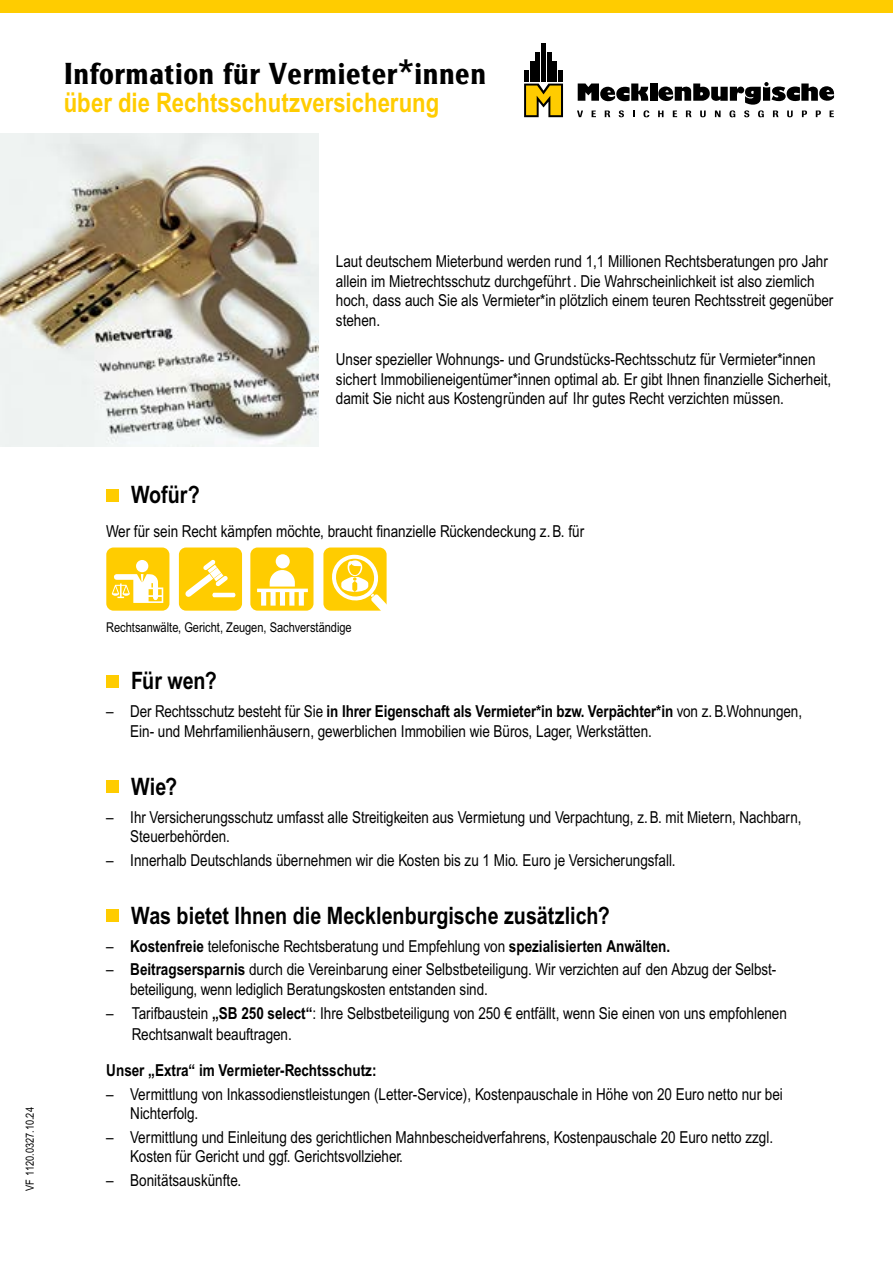
<style>
.page{position:relative;width:893px;height:1263px;background:#fff}
.page>*{position:absolute;margin:0;border:0;box-sizing:border-box;transform-origin:0 0}
.t1{font:31.5px "LP Cervo Lap";color:#000}
.t2{font:700 27px "Arial Narrow MT Pro";color:#fc0}
.t3{font:700 24px "Arial Narrow MT Pro";color:#000}
.t4{font:16.5px/19.5px "Arial Narrow MT Pro";color:#000}
.t5{font:700 16.5px "Arial Narrow MT Pro";color:#000}
.t6{font:13.5px "Arial Narrow MT Pro";color:#000}
.t7{font:11.25px "Arial Narrow MT Pro";color:#000}
.s1{font-weight:700}
</style>
<div class="page">
<img style="left:0;top:134px;width:319px;height:312px">
<div style="left:0;top:0;width:893px;height:13px;background:#fc0"></div>
<div style="left:650px;top:83px;width:7px;height:18px;background:#000"></div>
<svg style="left:578px;top:83px;width:71px;height:19px"></svg>
<svg style="left:524px;top:84px;width:39px;height:33px"></svg>
<div style="left:524px;top:70px;width:5px;height:12px;background:#000"></div>
<hr style="left:530px;top:61px;width:4px;height:21px;background:#000">
<div style="left:535px;top:52px;width:5px;height:30px;background:#000"></div>
<div style="left:541px;top:43px;width:5px;height:39px;background:#000"></div>
<div style="left:547px;top:52px;width:5px;height:30px;background:#000"></div>
<hr style="left:553px;top:61px;width:4px;height:21px;background:#000">
<div style="left:558px;top:70px;width:5px;height:12px;background:#000"></div>
<svg style="left:577px;top:110px;width:6px;height:7px"></svg>
<svg style="left:592px;top:111px;width:4px;height:6px"></svg>
<svg style="left:633px;top:111px;width:2px;height:6px"></svg>
<svg style="left:605px;top:111px;width:5px;height:6px"></svg>
<svg style="left:619px;top:110px;width:5px;height:7px"></svg>
<svg style="left:643px;top:110px;width:6px;height:7px"></svg>
<svg style="left:658px;top:82px;width:176px;height:35px"></svg>
<div style="left:106px;top:489px;width:13px;height:13px;background:#fc0"></div>
<div style="left:106px;top:675px;width:13px;height:13px;background:#fc0"></div>
<div style="left:106px;top:780px;width:13px;height:13px;background:#fc0"></div>
<div style="left:106px;top:909px;width:13px;height:13px;background:#fc0"></div>
<div style="left:106px;top:547px;width:63px;height:64px;background:#fc0;border-radius:7px"></div>
<svg style="left:112px;top:574px;width:51px;height:29px"></svg>
<div style="left:136px;top:560px;width:12px;height:12px;background:#fff;border-radius:50%"></div>
<div style="left:179px;top:547px;width:63px;height:64px;background:#fc0;border-radius:7px"></div>
<svg style="left:185px;top:560px;width:50px;height:37px"></svg>
<div style="left:251px;top:547px;width:62px;height:64px;background:#fc0;border-radius:7px"></div>
<div style="left:276px;top:554px;width:14px;height:14px;background:#fff;border-radius:50%"></div>
<svg style="left:257px;top:570px;width:51px;height:36px"></svg>
<div style="left:323px;top:547px;width:64px;height:64px;background:#fc0;border-radius:7px"></div>
<svg style="left:330px;top:555px;width:57px;height:56px"></svg>
<h1 class="t1" style="left:64px;top:50px;width:424px">Information für Vermieter*innen</h1>
<h2 class="t2" style="left:64px;top:86px;width:377px">über die Rechtsschutzversicherung</h2>
<p class="t7" style="left:23px;top:1191px;width:85px;rotate:-90deg">VF 1120.0327.10.24</p>
<p class="t4" style="left:336px;top:252px;width:499px">Laut deutschem Mieterbund werden rund 1,1 Millionen Rechtsberatungen pro Jahr allein im Mietrechtsschutz durchgeführt . Die Wahrscheinlichkeit ist also ziemlich hoch, dass auch Sie als Vermieter*in plötzlich einem teuren Rechtsstreit gegenüber stehen.</p>
<p class="t4" style="left:336px;top:349px;width:497px">Unser spezieller Wohnungs- und Grundstücks-Rechtsschutz für Vermieter*innen sichert Immobilieneigentümer*innen optimal ab. Er gibt Ihnen finanzielle Sicherheit, damit Sie nicht aus Kostengründen auf Ihr gutes Recht verzichten müssen.</p>
<h3 class="t3" style="left:131px;top:480px;width:70px">Wofür?</h3>
<p class="t4" style="left:106px;top:522px;width:479px">Wer für sein Recht kämpfen möchte, braucht finanzielle Rückendeckung z.B. für</p>
<p class="t6" style="left:106px;top:618px;width:247px">Rechtsanwälte, Gericht, Zeugen, Sachverständige</p>
<h3 class="t3" style="left:131px;top:666px;width:87px">Für wen?</h3>
<p class="t4" style="left:130px;top:702px;width:673px;text-indent:-24px">– Der Rechtsschutz besteht für Sie <span class="s1">in Ihrer Eigenschaft als Vermieter*in bzw. Verpächter*in</span> von z.B.Wohnungen,<br>Ein- und Mehrfamilienhäusern, gewerblichen Immobilien wie Büros, Lager, Werkstätten.</p>
<h3 class="t3" style="left:131px;top:772px;width:48px">Wie?</h3>
<p class="t4" style="left:130px;top:807px;width:673px;text-indent:-24px">– Ihr Versicherungsschutz umfasst alle Streitigkeiten aus Vermietung und Verpachtung, z.B. mit Mietern, Nachbarn,<br>Steuerbehörden.</p>
<p class="t4" style="left:106px;top:850px;width:571px">– Innerhalb Deutschlands übernehmen wir die Kosten bis zu 1 Mio. Euro je Versicherungsfall.</p>
<h3 class="t3" style="left:131px;top:901px;width:480px">Was bietet Ihnen die Mecklenburgische zusätzlich?</h3>
<p class="t4" style="left:106px;top:936px;width:566px">– <span class="s1">Kostenfreie</span> telefonische Rechtsberatung und Empfehlung von <span class="s1">spezialisierten Anwälten.</span></p>
<p class="t4" style="left:130px;top:960px;width:647px;text-indent:-24px">– <span class="s1">Beitragsersparnis</span> durch die Vereinbarung einer Selbstbeteiligung. Wir verzichten auf den Abzug der Selbst&shy;beteiligung, wenn lediglich Beratungskosten entstanden sind.</p>
<p class="t4" style="left:132px;top:1002px;width:657px;line-height:21.6px;text-indent:-26px">– Tarifbaustein <span class="s1">„SB 250 select“</span>: Ihre Selbstbeteiligung von 250 € entfällt, wenn Sie einen von uns empfohlenen<br>Rechtsanwalt beauftragen.</p>
<p class="t5" style="left:106px;top:1060px;width:272px">Unser „Extra“ im Vermieter-Rechtsschutz:</p>
<p class="t4" style="left:130px;top:1084px;width:654px;text-indent:-24px">– Vermittlung von Inkassodienstleistungen (Letter-Service), Kostenpauschale in Höhe von 20 Euro netto nur bei<br>Nichterfolg.</p>
<p class="t4" style="left:130px;top:1127px;width:644px;text-indent:-24px">– Vermittlung und Einleitung des gerichtlichen Mahnbescheidverfahrens, Kostenpauschale 20 Euro netto zzgl.<br>Kosten für Gericht und ggf. Gerichtsvollzieher.</p>
<p class="t4" style="left:106px;top:1170px;width:136px">– Bonitätsauskünfte.</p>
</div>
